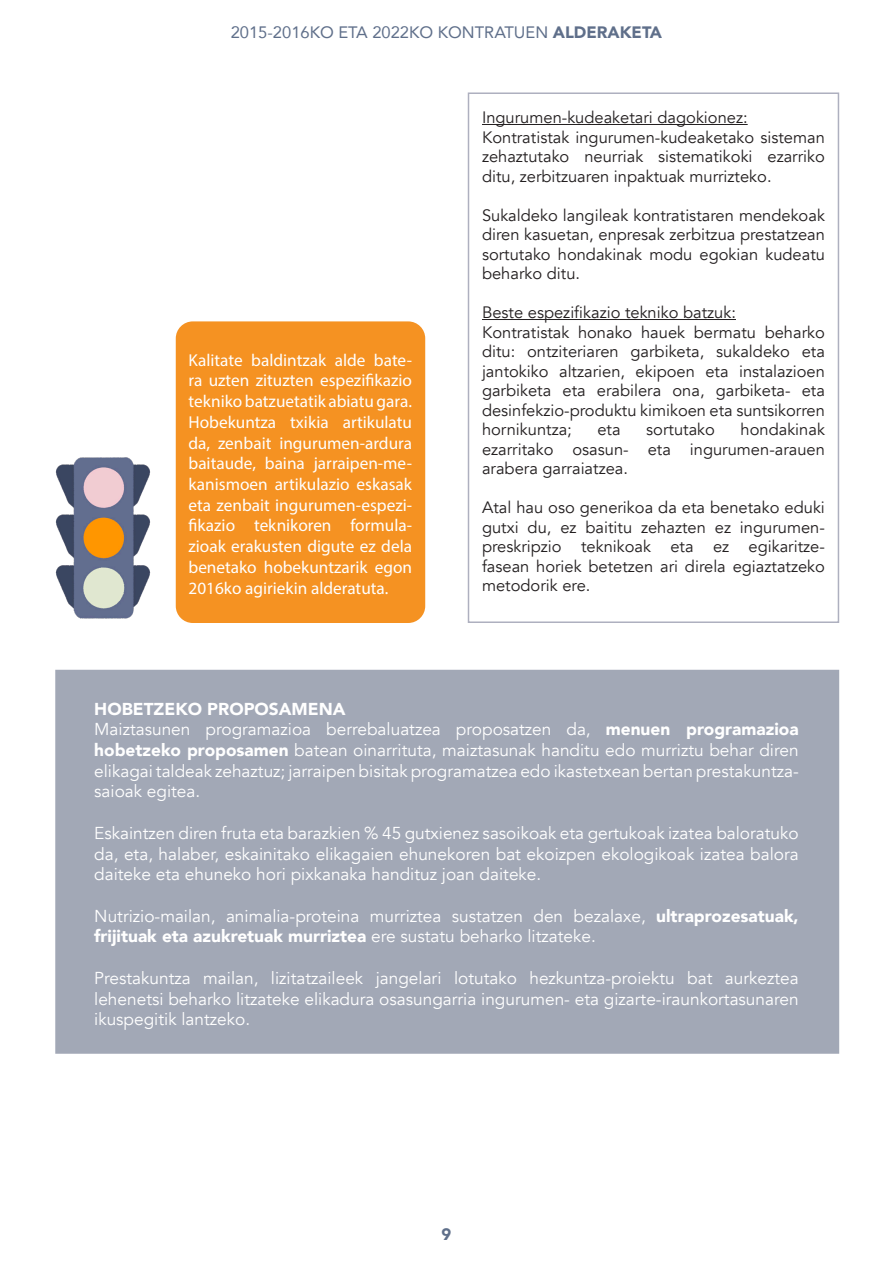
<style>
.page{position:relative;width:893px;height:1263px;background:#fff}
.page>*{position:absolute;margin:0;border:0;box-sizing:border-box;transform-origin:0 0}
.t1{font:17.25px/20.7px "Avenir";color:#fff;text-align:justify}
.t2{font:17.25px/20.7px "Myriad Pro";color:#fff;text-align:justify}
.t3{font:900 17.25px "Avenir";color:#fff}
.t4{font:16.5px/19.5px "Avenir";color:#231f20;text-align:justify}
.t5{font:16.5px "Avenir";color:#5f6f8a}
.t6{font:900 16.5px "Avenir";color:#5f6f8a}
.s1{font-weight:900}
</style>
<div class="page">
<div style="left:176px;top:321px;width:249px;height:302px;background:#f59222;border-radius:17px"></div>
<hr style="left:482px;top:124px;width:266px;height:1px;background:#231f20">
<hr style="left:482px;top:319px;width:254px;height:1px;background:#231f20">
<div style="left:468px;top:92px;width:371px;height:531px;border:2px solid #aeb0bf"></div>
<img style="left:55px;top:440px;width:121px;height:179px">
<div style="left:55px;top:670px;width:784px;height:384px;background:#a2a8b6;border:2px solid #a2a8b6"></div>
<p class="t5" style="left:231px;top:19px;width:433px">2015-2016KO ETA 2022KO KONTRATUEN <span class="s1">ALDERAKETA</span></p>
<p class="t2" style="left:189px;top:349px;width:225px">Kalitate baldintzak alde bate&shy;ra uzten zituzten espezifikazio tekniko batzuetatik abiatu gara.<br>Hobekuntza txikia artikulatu da, zenbait ingurumen-ardura baitaude, baina jarraipen-me&shy;kanismoen artikulazio eskasak eta zenbait ingurumen-espezi&shy;fikazio teknikoren formula&shy;zioak erakusten digute ez dela benetako hobekuntzarik egon 2016ko agiriekin alderatuta.</p>
<p class="t4" style="left:482px;top:108px;width:267px">Ingurumen-kudeaketari dagokionez:</p>
<p class="t4" style="left:482px;top:128px;width:344px">Kontratistak ingurumen-kudeaketako sisteman zehaztutako neurriak sistematikoki ezarriko ditu, zerbitzuaren inpaktuak murrizteko.</p>
<p class="t4" style="left:482px;top:206px;width:344px">Sukaldeko langileak kontratistaren mendekoak diren kasuetan, enpresak zerbitzua prestatzean sortutako hondakinak modu egokian kudeatu beharko ditu.</p>
<p class="t4" style="left:482px;top:303px;width:255px">Beste espezifikazio tekniko batzuk:</p>
<p class="t4" style="left:482px;top:323px;width:344px">Kontratistak honako hauek bermatu beharko ditu: ontziteriaren garbiketa, sukaldeko eta jantokiko altzarien, ekipoen eta instalazioen garbiketa eta erabilera ona, garbiketa- eta desinfekzio-produktu kimikoen eta suntsikorren hornikuntza;</p>
<p class="t4" style="left:482px;top:420px;width:344px;text-indent:259px">hondakinak ezarritako osasun- eta ingurumen-arauen arabera garraiatzea.</p>
<p class="t4" style="left:482px;top:498px;width:344px">Atal hau oso generikoa da eta benetako eduki gutxi du, ez baititu zehazten ez ingurumen&shy;preskripzio teknikoak eta ez egikaritze&shy;fasean horiek betetzen ari direla egiaztatzeko metodorik ere.</p>
<p class="t4" style="left:597px;top:420px;width:25px">eta</p>
<p class="t4" style="left:646px;top:420px;width:70px">sortutako</p>
<p class="t3" style="left:94px;top:694px;width:253px">HOBETZEKO PROPOSAMENA</p>
<p class="t1" style="left:94px;top:719px;width:706px">Maiztasunen programazioa berrebaluatzea proposatzen da, <span class="s1">menuen programazioa hobetzeko proposamen</span> batean oinarrituta, maiztasunak handitu edo murriztu behar diren elikagai taldeak zehaztuz; jarraipen bisitak programatzea edo ikastetxean bertan prestakuntza&shy;saioak egitea.</p>
<p class="t1" style="left:94px;top:823px;width:706px">Eskaintzen diren fruta eta barazkien % 45 gutxienez sasoikoak eta gertukoak izatea baloratuko da, eta, halaber, eskainitako elikagaien ehunekoren bat ekoizpen ekologikoak izatea balora daiteke eta ehuneko hori pixkanaka handituz joan daiteke.</p>
<p class="t1" style="left:94px;top:906px;width:706px">Nutrizio-mailan, animalia-proteina murriztea sustatzen den bezalaxe, <span class="s1">ultraprozesatuak, frijituak eta azukretuak murriztea</span> ere sustatu beharko litzateke.</p>
<p class="t1" style="left:94px;top:968px;width:706px">Prestakuntza mailan, lizitatzaileek jangelari lotutako hezkuntza-proiektu bat aurkeztea lehenetsi beharko litzateke elikadura osasungarria ingurumen- eta gizarte-iraunkortasunaren ikuspegitik lantzeko.</p>
<p class="t6" style="left:442px;top:1220px;width:11px">9</p>
</div>
